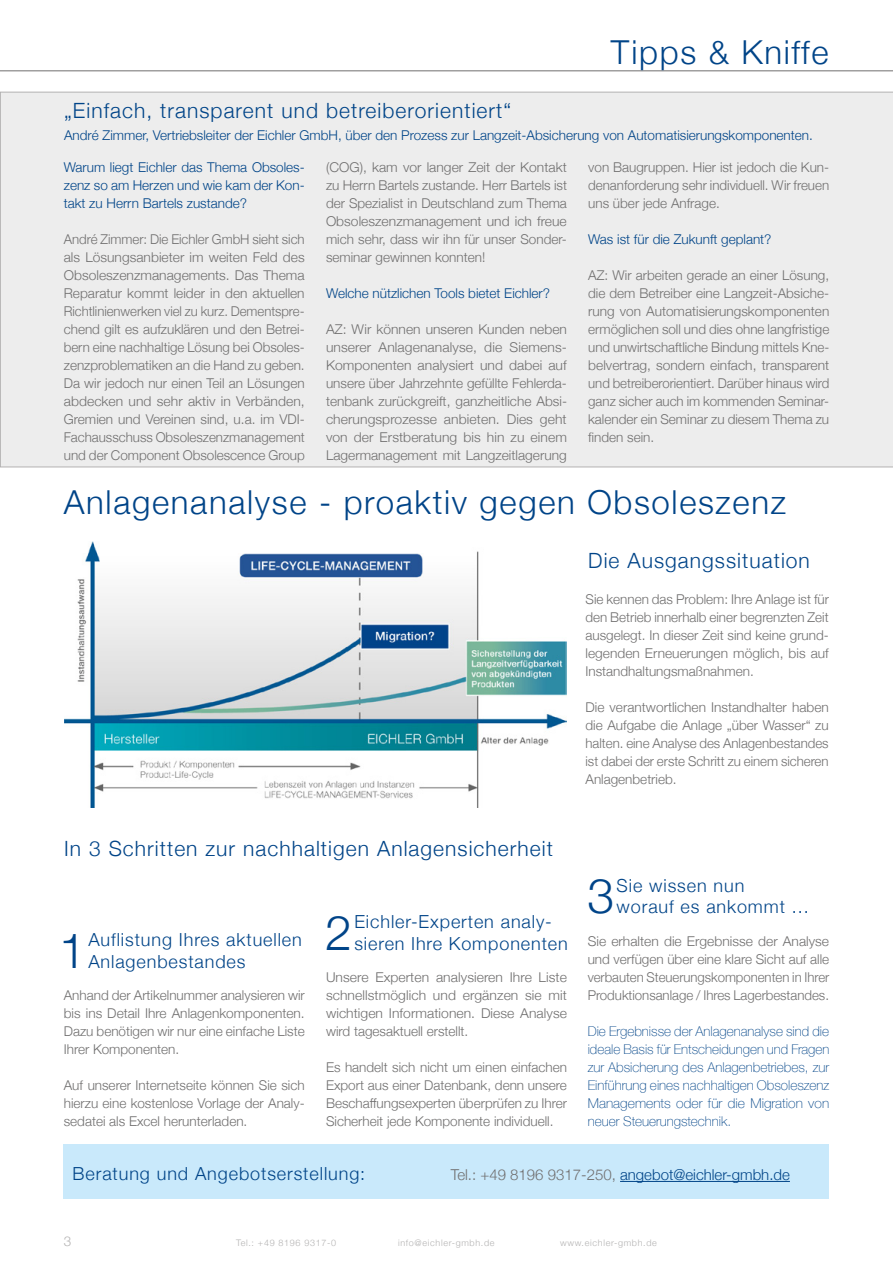
<style>
.page{position:relative;width:893px;height:1263px;background:#fff}
.page>*{position:absolute;margin:0;border:0;box-sizing:border-box;transform-origin:0 0}
.t1{font:300 48.3px "Helvetica Neue";color:#048}
.t2{font:300 33px "Helvetica Neue";letter-spacing:.05em;color:#048}
.t3{font:300 21px "Helvetica Neue";letter-spacing:.05em;color:#048}
.t4{font:300 18px/21.6px "Helvetica Neue";letter-spacing:.05em;color:#048}
.t5{font:300 15px "Helvetica Neue";color:#048}
.t6{font:300 13.5px/18px "Helvetica Neue";color:#706f6f;text-align:justify}
.t7{font:300 13.5px/18px "Helvetica Neue";color:#048;text-align:justify}
.t8{font:100 13.5px/18px "Helvetica Neue";color:#048;text-align:justify}
.t9{font:300 13.5px "Helvetica Neue";color:#b3b2b2}
.t10{font:300 9px "Helvetica Neue";letter-spacing:.075em;color:#b3b2b2}
.s1{color:#706f6f}
</style>
<div class="page">
<hr style="left:0;top:70px;width:893px;height:1px;background:#706f6f">
<img style="left:64px;top:542px;width:503px;height:266px">
<div style="left:64px;top:1145px;width:765px;height:54px;background:#c9e9fb"></div>
<hr style="left:620px;top:1181px;width:170px;height:1px;background:#048">
<div style="left:0;top:92px;width:893px;height:375px;background:#ededed"></div>
<h2 class="t2" style="left:611px;top:25px;width:219px">Tipps &amp; Kniffe</h2>
<h3 class="t3" style="left:64px;top:93px;width:449px">„Einfach, transparent und betreiberorientiert“</h3>
<p class="t7" style="left:64px;top:125px;width:750px">André Zimmer, Vertriebsleiter der Eichler GmbH, über den Prozess zur Langzeit-Absicherung von Automatisierungskomponenten.</p>
<p class="t7" style="left:64px;top:157px;width:242px">Warum liegt Eichler das Thema Obsoles&shy;zenz so am Herzen und wie kam der Kon&shy;takt zu Herrn Bartels zustande?</p>
<p class="t6" style="left:64px;top:229px;width:243px">André Zimmer: Die Eichler GmbH sieht sich als Lösungsanbieter im weiten Feld des Obsoleszenzmanagements. Das Thema Reparatur kommt leider in den aktuellen Richtlinienwerken viel zu kurz. Dementspre&shy;chend gilt es aufzuklären und den Betrei&shy;bern eine nachhaltige Lösung bei Obsoles&shy;zenzproblematiken an die Hand zu geben.<br>Da wir jedoch nur einen Teil an Lösungen abdecken und sehr aktiv in Verbänden, Gremien und Vereinen sind, u.a. im VDI-Fachausschuss Obsoleszenzmanagement und der Component Obsolescence Group</p>
<p class="t6" style="left:326px;top:157px;width:242px">(COG), kam vor langer Zeit der Kontakt zu Herrn Bartels zustande. Herr Bartels ist der Spezialist in Deutschland zum Thema Obsoleszenzmanagement und ich freue mich sehr, dass wir ihn für unser Sonder&shy;seminar gewinnen konnten!</p>
<p class="t7" style="left:326px;top:283px;width:226px">Welche nützlichen Tools bietet Eichler?</p>
<p class="t6" style="left:326px;top:319px;width:243px">AZ: Wir können unseren Kunden neben unserer Anlagenanalyse, die Siemens-Komponenten analysiert und dabei auf unsere über Jahrzehnte gefüllte Fehlerda&shy;tenbank zurückgreift, ganzheitliche Absi&shy;cherungsprozesse anbieten. Dies geht von der Erstberatung bis hin zu einem Lagermanagement mit Langzeitlagerung</p>
<p class="t6" style="left:588px;top:157px;width:242px">von Baugruppen. Hier ist jedoch die Kun&shy;denanforderung sehr individuell. Wir freuen uns über jede Anfrage.</p>
<p class="t7" style="left:588px;top:229px;width:185px">Was ist für die Zukunft geplant?</p>
<p class="t6" style="left:588px;top:265px;width:243px">AZ: Wir arbeiten gerade an einer Lösung, die dem Betreiber eine Langzeit-Absiche&shy;rung von Automatisierungskomponenten ermöglichen soll und dies ohne langfristige und unwirtschaftliche Bindung mittels Kne&shy;belvertrag, sondern einfach, transparent und betreiberorientiert. Darüber hinaus wird ganz sicher auch im kommenden Seminar&shy;kalender ein Seminar zu diesem Thema zu finden sein.</p>
<h2 class="t2" style="left:64px;top:475px;width:724px">Anlagenanalyse - proaktiv gegen Obsoleszenz</h2>
<h3 class="t3" style="left:588px;top:543px;width:223px">Die Ausgangssituation</h3>
<p class="t6" style="left:585px;top:589px;width:245px">Sie kennen das Problem: Ihre Anlage ist für den Betrieb innerhalb einer begrenzten Zeit ausgelegt. In dieser Zeit sind keine grund&shy;legenden Erneuerungen möglich, bis auf Instandhaltungsmaßnahmen.</p>
<p class="t6" style="left:585px;top:697px;width:245px">Die verantwortlichen Instandhalter haben die Aufgabe die Anlage „über Wasser“ zu halten. eine Analyse des Anlagenbestandes ist dabei der erste Schritt zu einem sicheren Anlagenbetrieb.</p>
<h3 class="t3" style="left:64px;top:831px;width:490px">In 3 Schritten zur nachhaltigen Anlagensicherheit</h3>
<h1 class="t1" style="left:59px;top:911px;width:28px">1</h1>
<h3 class="t4" style="left:88px;top:927px;width:215px">Auflistung Ihres aktuellen<br>Anlagenbestandes</h3>
<p class="t6" style="left:64px;top:985px;width:242px">Anhand der Artikelnummer analysieren wir bis ins Detail Ihre Anlagenkomponenten.<br>Dazu benötigen wir nur eine einfache Liste Ihrer Komponenten.</p>
<p class="t6" style="left:64px;top:1075px;width:242px">Auf unserer Internetseite können Sie sich hierzu eine kostenlose Vorlage der Analy&shy;sedatei als Excel herunterladen.</p>
<h1 class="t1" style="left:325px;top:893px;width:28px">2</h1>
<h3 class="t4" style="left:354px;top:909px;width:215px">Eichler-Experten analy&shy;sieren Ihre Komponenten</h3>
<p class="t6" style="left:326px;top:967px;width:243px">Unsere Experten analysieren Ihre Liste schnellstmöglich und ergänzen sie mit wichtigen Informationen. Diese Analyse wird tagesaktuell erstellt.</p>
<p class="t6" style="left:326px;top:1057px;width:242px">Es handelt sich nicht um einen einfachen Export aus einer Datenbank, denn unsere Beschaffungsexperten überprüfen zu Ihrer Sicherheit jede Komponente individuell.</p>
<h1 class="t1" style="left:587px;top:857px;width:28px">3</h1>
<h3 class="t4" style="left:617px;top:873px;width:194px">Sie wissen nun<br>worauf es ankommt ...</h3>
<p class="t6" style="left:588px;top:931px;width:243px">Sie erhalten die Ergebnisse der Analyse und verfügen über eine klare Sicht auf alle verbauten Steuerungskomponenten in Ihrer Produktionsanlage / Ihres Lagerbestandes.</p>
<p class="t8" style="left:588px;top:1021px;width:243px">Die Ergebnisse der Anlagenanalyse sind die ideale Basis für Entscheidungen und Fragen zur Absicherung des Anlagenbetriebes, zur Einführung eines nachhaltigen Obsoleszenz Managements oder für die Migration von neuer Steuerungstechnik.</p>
<h3 class="t4" style="left:73px;top:1161px;width:294px">Beratung und Angebotserstellung:</h3>
<p class="t5" style="left:451px;top:1162px;width:341px"><span class="s1">Tel.: +49 8196 9317-250,</span> angebot@eichler-gmbh.de</p>
<p class="t9" style="left:64px;top:1230px;width:9px">3</p>
<p class="t10" style="left:236px;top:1235px;width:102px">Tel.: +49 8196 9317-0</p>
<p class="t10" style="left:398px;top:1235px;width:98px">info@eichler-gmbh.de</p>
<p class="t10" style="left:560px;top:1235px;width:98px">www.eichler-gmbh.de</p>
</div>
